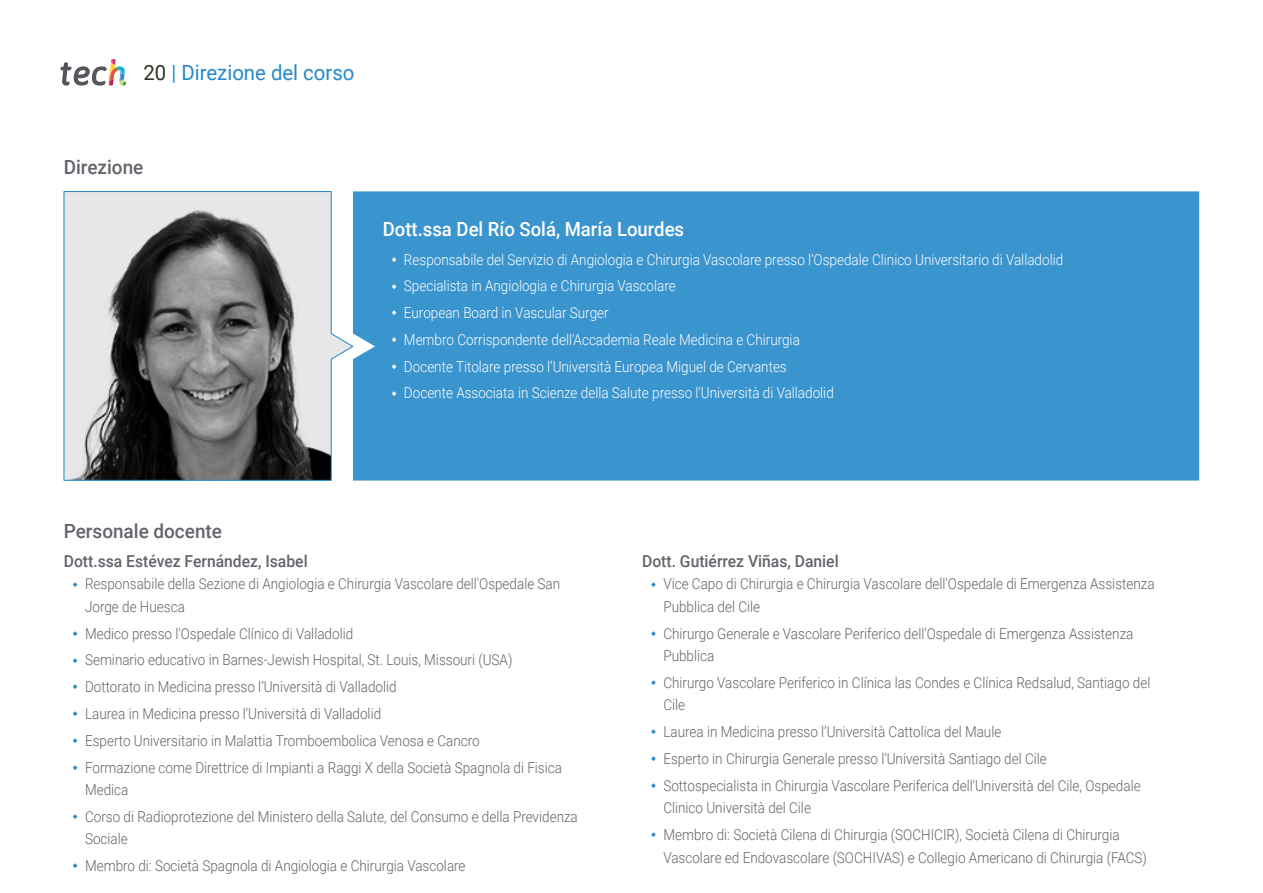
<style>
.page{position:relative;width:1263px;height:893px;background:#fff}
.page>*{position:absolute;margin:0;border:0;box-sizing:border-box;transform-origin:0 0}
.t1{font:21px "Roboto";color:#2488c9}
.t2{font:500 19.5px "Roboto";color:#fff;scale:.95 1}
.t3{font:500 19.5px "Roboto";color:#61646a}
.t4{font:500 16.5px "Roboto";color:#61646a;scale:.95 1}
.t5{font:300 15px/26.7px "Roboto";color:#61646a;scale:.9 1}
.t6{font:300 15px/26.7px "Roboto";color:#fff;scale:.9 1}
.s1{color:#312e20}
</style>
<div class="page">
<div style="left:353px;top:191px;width:846px;height:290px;background:#3a94ce"></div>
<svg style="left:64px;top:191px;width:289px;height:290px;background:#929394"></svg>
<svg style="left:61px;top:59px;width:65px;height:27px"></svg>
<svg style="left:392px;top:257px;width:5px;height:5px"></svg>
<svg style="left:392px;top:284px;width:5px;height:5px"></svg>
<svg style="left:392px;top:310px;width:5px;height:5px"></svg>
<svg style="left:392px;top:337px;width:5px;height:5px"></svg>
<svg style="left:392px;top:364px;width:5px;height:5px"></svg>
<svg style="left:392px;top:391px;width:5px;height:5px"></svg>
<h1 class="t1" style="left:144px;top:57px;width:213px"><span class="s1">20</span> | Direzione del corso</h1>
<h2 class="t3" style="left:64px;top:154px;width:81px">Direzione</h2>
<h2 class="t2" style="left:383px;top:215px;width:319px">Dott.ssa Del Río Solá, María Lourdes</h2>
<p class="t6" style="left:404px;top:245px;width:734px">Responsabile del Servizio di Angiologia e Chirurgia Vascolare presso l’Ospedale Clinico Universitario di Valladolid Specialista in Angiologia e Chirurgia Vascolare<br>European Board in Vascular Surger<br>Membro Corrispondente dell'Accademia Reale Medicina e Chirurgia<br>Docente Titolare presso l’Università Europea Miguel de Cervantes<br>Docente Associata in Scienze della Salute presso l'Università di Valladolid</p>
<h2 class="t3" style="left:64px;top:517px;width:160px">Personale docente</h2>
<p class="t4" style="left:64px;top:550px;width:258px">Dott.ssa Estévez Fernández, Isabel</p>
<p class="t5" style="left:85px;top:572px;width:529px;line-height:22.5px">Responsabile della Sezione di Angiologia e Chirurgia Vascolare dell'Ospedale San<br>Jorge de Huesca</p>
<p class="t5" style="left:85px;top:619px;width:531px">Medico presso l'Ospedale Clínico di Valladolid<br>Seminario educativo in Barnes-Jewish Hospital, St. Louis, Missouri (USA)<br>Dottorato in Medicina presso l’Università di Valladolid<br>Laurea in Medicina presso l'Università di Valladolid<br>Esperto Universitario in Malattia Tromboembolica Venosa e Cancro<br>Formazione come Direttrice di Impianti a Raggi X della Società Spagnola di Fisica</p>
<p class="t5" style="left:85px;top:776px;width:549px">Medica<br>Corso di Radioprotezione del Ministero della Salute, del Consumo e della Previdenza</p>
<p class="t5" style="left:85px;top:825px;width:424px">Sociale<br>Membro di: Società Spagnola di Angiologia e Chirurgia Vascolare</p>
<p class="t4" style="left:642px;top:550px;width:208px">Dott. Gutiérrez Viñas, Daniel</p>
<p class="t5" style="left:663px;top:572px;width:547px;line-height:22.5px">Vice Capo di Chirurgia e Chirurgia Vascolare dell'Ospedale di Emergenza Assistenza<br>Pubblica del Cile</p>
<p class="t5" style="left:663px;top:622px;width:524px;line-height:22.5px">Chirurgo Generale e Vascolare Periferico dell'Ospedale di Emergenza Assistenza<br>Pubblica</p>
<p class="t5" style="left:663px;top:671px;width:543px;line-height:22.5px">Chirurgo Vascolare Periferico in Clínica las Condes e Clínica Redsalud, Santiago del<br>Cile</p>
<p class="t5" style="left:663px;top:718px;width:532px">Laurea in Medicina presso l’Università Cattolica del Maule<br>Esperto in Chirurgia Generale presso l'Università Santiago del Cile<br>Sottospecialista in Chirurgia Vascolare Periferica dell'Università del Cile, Ospedale</p>
<p class="t5" style="left:663px;top:794px;width:508px">Clinico Università del Cile<br>Membro di: Società Cilena di Chirurgia (SOCHICIR), Società Cilena di Chirurgia</p>
<p class="t5" style="left:663px;top:843px;width:539px">Vascolare ed Endovascolare (SOCHIVAS) e Collegio Americano di Chirurgia (FACS)</p>
</div>
